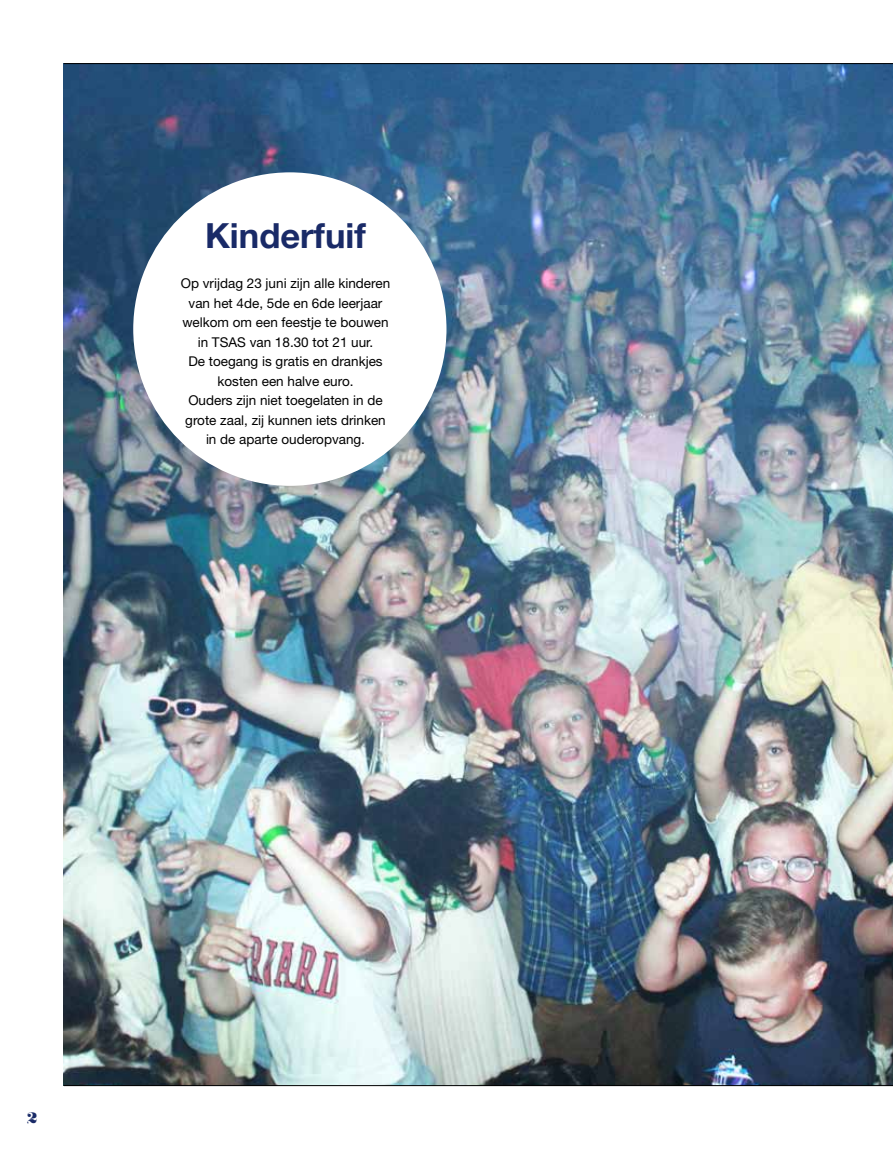
<style>
.page{position:relative;width:893px;height:1149px;background:#fff}
.page>*{position:absolute;margin:0;border:0;box-sizing:border-box;transform-origin:0 0}
.t1{font:700 34.5px "Helvetica Neue";color:#192a67}
.t2{font:15px "Sybarite Huge";color:#192a67}
.t3{font:13.5px/19.5px "Helvetica Neue LT Std";color:#000;text-align:center}
</style>
<div class="page">
<img style="left:64px;top:64px;width:829px;height:1020px">
<div style="left:133px;top:172px;width:313px;height:313px;background:#fff;border-radius:50%"></div>
<hr style="left:64px;top:63px;width:829px;height:1px;background:#000">
<hr style="left:64px;top:1084px;width:829px;height:1px;background:#000">
<h1 class="t1" style="left:205px;top:209px;width:162px">Kinderfuif</h1>
<p class="t3" style="left:181px;top:273px;width:211px">Op vrijdag 23 juni zijn alle kinderen van het 4de, 5de en 6de leerjaar welkom om een feestje te bouwen in TSAS van 18.30 tot 21 uur.<br>De toegang is gratis en drankjes kosten een halve euro.<br>Ouders zijn niet toegelaten in de grote zaal, zij kunnen iets drinken in de aparte ouderopvang.</p>
<p class="t2" style="left:27px;top:1107px;width:11px">2</p>
</div>
